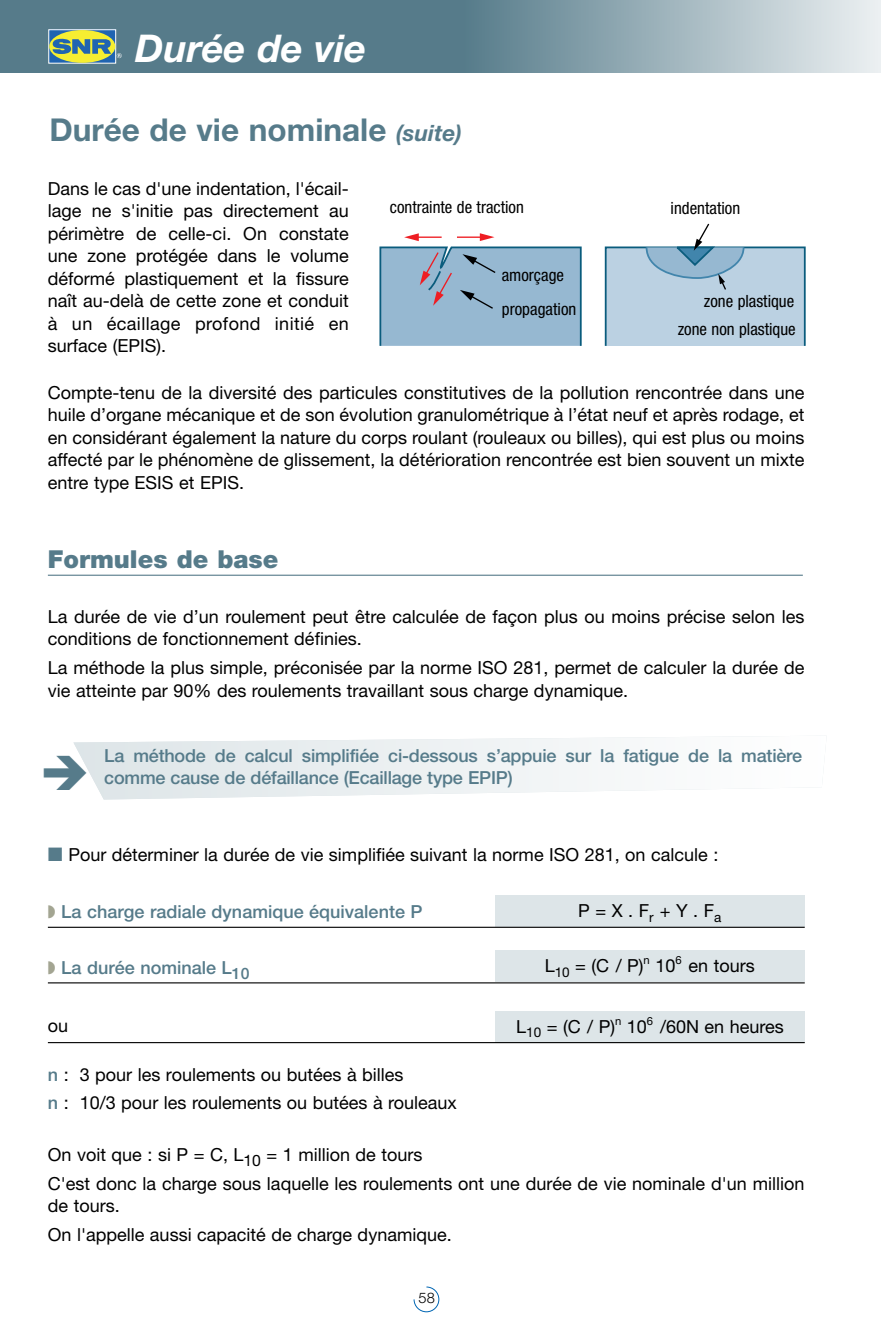
<style>
.page{position:relative;width:881px;height:1340px;background:#fff}
.page>*{position:absolute;margin:0;border:0;box-sizing:border-box;transform-origin:0 0}
.t1{font:italic 700 38.25px "Helvetica Neue";color:#fff}
.t2{font:700 31.5px "Helvetica Neue";color:#567b8a}
.t3{font:900 24.75px "Helvetica Neue";color:#567b8a}
.t4{font:18px/22.5px "Helvetica Neue";color:#000}
.t5{font:500 18px/22.5px "Helvetica Neue";letter-spacing:-.01em;color:#567b8a}
.t6{font:condensed 16.88px/33.5px "Helvetica Neue";color:#000}
.t7{font:300 14.62px "Helvetica Neue";color:#000}
.s1{font-style:italic;font-size:22.5px}
.s2{font-family:"European Pi Three";color:#567b8a}
.s3{color:#a3a592}
.s4{font-weight:500;color:#567b8a}
</style>
<div class="page">
<svg style="left:413px;top:1286px;width:26px;height:26px"></svg>
<div style="left:464px;top:0;width:416px;height:72px;background:linear-gradient(to right,#567c8a,#ecf0f1)"></div>
<div style="left:0;top:0;width:464px;height:72px;background:#567b8a"></div>
<div style="left:49px;top:30px;width:67px;height:33px;background:#2064b1"></div>
<div style="left:49px;top:30px;width:66px;height:33px;background:#f6ee31;border-radius:50%"></div>
<svg style="left:53px;top:39px;width:58px;height:15px"></svg>
<svg style="left:117px;top:53px;width:5px;height:5px"></svg>
<div style="left:605px;top:247px;width:199px;height:99px;background:#bbd1e2"></div>
<div style="left:604px;top:246px;width:201px;height:100px;border:2px solid #0a5c7d"></div>
<svg style="left:379px;top:233px;width:203px;height:113px;background:#9db9cf"></svg>
<svg style="left:644px;top:224px;width:101px;height:66px"></svg>
<hr style="left:48px;top:574px;width:754px;height:2px;background:#567b8a">
<svg style="left:73px;top:736px;width:682px;height:63px"></svg>
<div style="left:495px;top:1010px;width:309px;height:32px;background:#dde5e8"></div>
<div style="left:494px;top:895px;width:310px;height:32px;background:#dde5e8"></div>
<hr style="left:48px;top:926px;width:756px;height:1px;background:#000">
<div style="left:494px;top:950px;width:310px;height:32px;background:#dde5e8"></div>
<hr style="left:48px;top:982px;width:756px;height:1px;background:#000">
<hr style="left:48px;top:1042px;width:756px;height:1px;background:#000">
<svg style="left:73px;top:755px;width:14px;height:34px"></svg>
<h1 class="t1" style="left:135px;top:35px;width:232px">Durée de vie</h1>
<h2 class="t2" style="left:49px;top:119px;width:414px">Durée de vie nominale <span class="s1">(suite)</span></h2>
<p class="t4" style="left:48px;top:179px;width:302px;text-align:justify">Dans le cas d'une indentation, l'écail&shy;lage ne s'initie pas directement au périmètre de celle-ci. On constate une zone protégée dans le volume déformé plastiquement et la fissure naît au-delà de cette zone et conduit à un écaillage profond initié en surface (EPIS).</p>
<p class="t6" style="left:390px;top:192px;width:135px">contrainte de traction</p>
<p class="t6" style="left:501px;top:259px;width:76px">amorçage propagation</p>
<p class="t6" style="left:670px;top:193px;width:71px">indentation</p>
<p class="t6" style="left:677px;top:289px;width:119px;line-height:27.4px;text-align:right">zone plastique zone non plastique</p>
<p class="t4" style="left:48px;top:383px;width:757px;text-align:justify">Compte-tenu de la diversité des particules constitutives de la pollution rencontrée dans une huile d’organe mécanique et de son évolution granulométrique à l’état neuf et après rodage, et en considérant également la nature du corps roulant (rouleaux ou billes), qui est plus ou moins affecté par le phénomène de glissement, la détérioration rencontrée est bien souvent un mixte entre type ESIS et EPIS.</p>
<h3 class="t3" style="left:48px;top:550px;width:232px">Formules de base</h3>
<p class="t4" style="left:48px;top:607px;width:757px">La durée de vie d’un roulement peut être calculée de façon plus ou moins précise selon les conditions de fonctionnement définies.</p>
<p class="t4" style="left:48px;top:658px;width:757px">La méthode la plus simple, préconisée par la norme ISO 281, permet de calculer la durée de vie atteinte par 90% des roulements travaillant sous charge dynamique.</p>
<p class="t5" style="left:104px;top:745px;width:699px">La méthode de calcul simplifiée ci-dessous s’appuie sur la fatigue de la matière comme cause de défaillance (Ecaillage type EPIP)</p>
<p class="t4" style="left:48px;top:844px;width:671px"><span class="s2">-</span> Pour déterminer la durée de vie simplifiée suivant la norme ISO 281, on calcule :</p>
<p class="t5" style="left:48px;top:902px;width:376px"><span class="s3">◗</span> La charge radiale dynamique équivalente P</p>
<p class="t5" style="left:48px;top:958px;width:203px"><span class="s3">◗</span> La durée nominale L<sub>10</sub></p>
<p class="t4" style="left:578px;top:901px;width:145px">P=X.F<sub>r</sub> +Y.F<sub>a</sub></p>
<p class="t4" style="left:544px;top:956px;width:211px">L<sub>10</sub> = (C / P)<sup>n</sup> 10<sup>6</sup> en tours</p>
<p class="t4" style="left:516px;top:1016px;width:269px">L<sub>10</sub> = (C / P)<sup>n</sup> 10<sup>6</sup> /60N en heures</p>
<p class="t4" style="left:48px;top:1015px;width:22px">ou</p>
<p class="t4" style="left:48px;top:1061px;width:410px;line-height:28.8px"><span class="s4">n</span> : 3 pour les roulements ou butées à billes<br><span class="s4">n</span> : 10/3 pour les roulements ou butées à rouleaux</p>
<p class="t4" style="left:48px;top:1141px;width:757px;line-height:28.8px">On voit que : si P = C, L<sub>10</sub> = 1 million de tours<br>C'est donc la charge sous laquelle les roulements ont une durée de vie nominale d'un million</p>
<p class="t4" style="left:48px;top:1193px;width:405px;line-height:28.8px">de tours.<br>On l'appelle aussi capacité de charge dynamique.</p>
<p class="t7" style="left:418px;top:1292px;width:18px">58</p>
</div>
